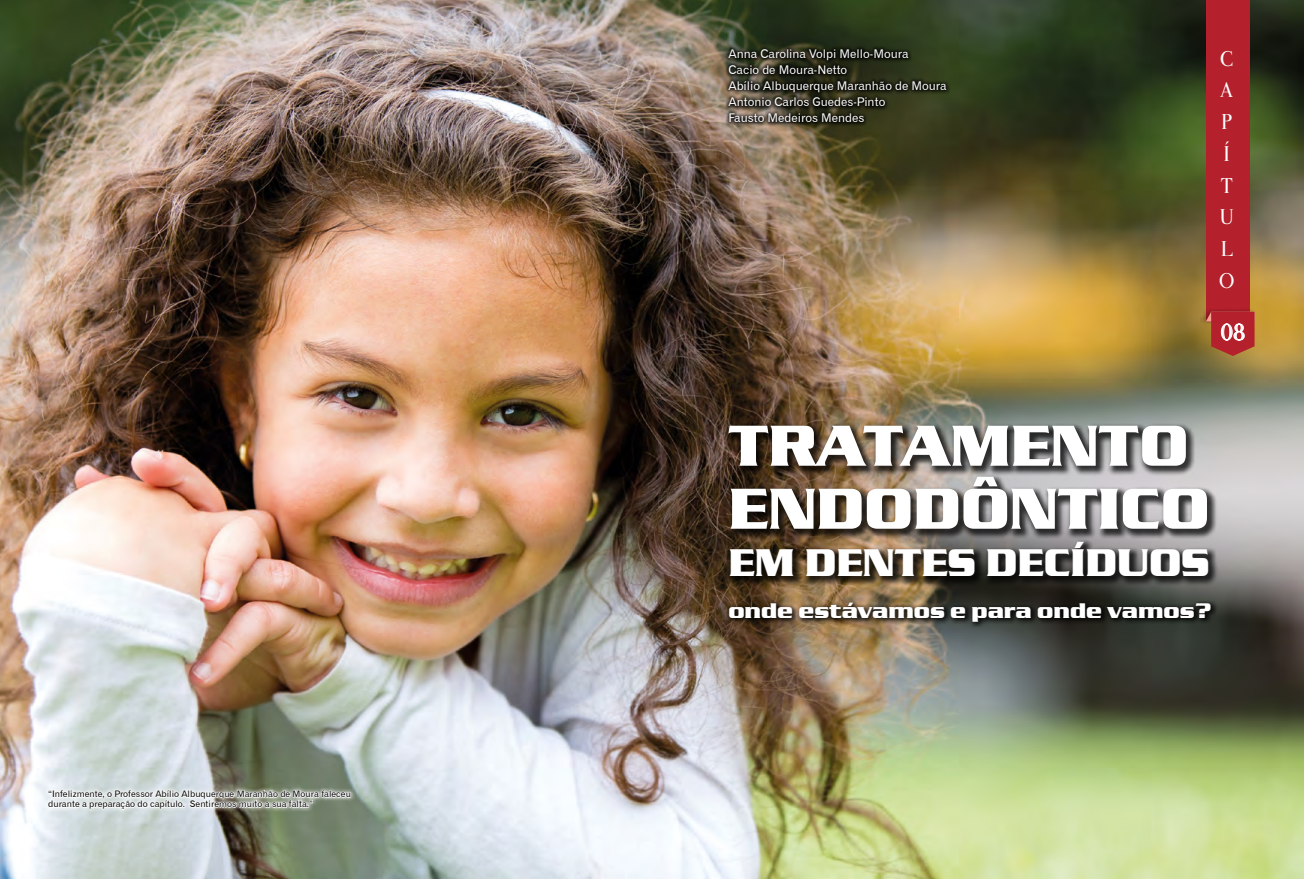
<style>
.page{position:relative;width:1304px;height:879px;background:#fff}
.page>*{position:absolute;margin:0;border:0;box-sizing:border-box;transform-origin:0 0}
.t1{font:700 60px/63px "Serpentine D";color:#fff}
.t2{font:700 39.8px "Serpentine D";color:#fff}
.t3{font:700 21.9px "Serpentine D";letter-spacing:.005em;color:#fff}
.t4{font:19.7px "Valentina";color:#fff}
.t5{font:18.6px/31.7px "Valentina";color:#fff}
.t6{font:12px/16px "Gothic 720 BT Roman B";color:#fff}
.t7{font:9px/10px "Gothic 720 BT Roman B";color:#000}
</style>
<div class="page">
<img style="left:0;top:0;width:1304px;height:879px">
<div style="left:1206px;top:0;width:43px;height:321px;background:#b4202b"></div>
<div style="left:725px;top:423px;width:494px;height:163px;background:#000;opacity:.75"></div>
<div style="left:726px;top:599px;width:493px;height:29px;background:#000;opacity:.75"></div>
<div style="left:1200px;top:309px;width:54px;height:15px;background:#000;opacity:.29"></div>
<svg style="left:1206px;top:312px;width:48px;height:44px"></svg>
<svg style="left:44px;top:785px;width:311px;height:28px;background:#a8b1a9"></svg>
<svg style="left:48px;top:790px;width:302px;height:19px"></svg>
<div style="left:724px;top:45px;width:227px;height:82px;background:#000;opacity:.8"></div>
<p class="t7" style="left:48px;top:789px;width:304px">“Infelizmente, o Professor Abílio Albuquerque Maranhão de Moura faleceu durante a preparação do capítulo. Sentiremos muito a sua falta.”</p>
<p class="t6" style="left:728px;top:46px;width:220px">Anna Carolina Volpi Mello-Moura<br>Cacio de Moura-Netto<br>Abílio Albuquerque Maranhão de Moura<br>Antonio Carlos Guedes-Pinto<br>Fausto Medeiros Mendes</p>
<h3 class="t5" style="left:1219px;top:43px;width:17px">C<br>A<br>P<br>Í<br>T<br>U<br>L<br>O</h3>
<h3 class="t4" style="left:1220px;top:319px;width:26px">08</h3>
<h1 class="t1" style="left:728px;top:415px;width:483px">TRATAMENTO<br>ENDODÔNTICO</h1>
<h2 class="t2" style="left:728px;top:540px;width:482px">EM DENTES DECÍDUOS</h2>
<h3 class="t3" style="left:728px;top:598px;width:485px">ONDE ESTÁVAMOS E PARA ONDE VAMOS?</h3>
</div>
